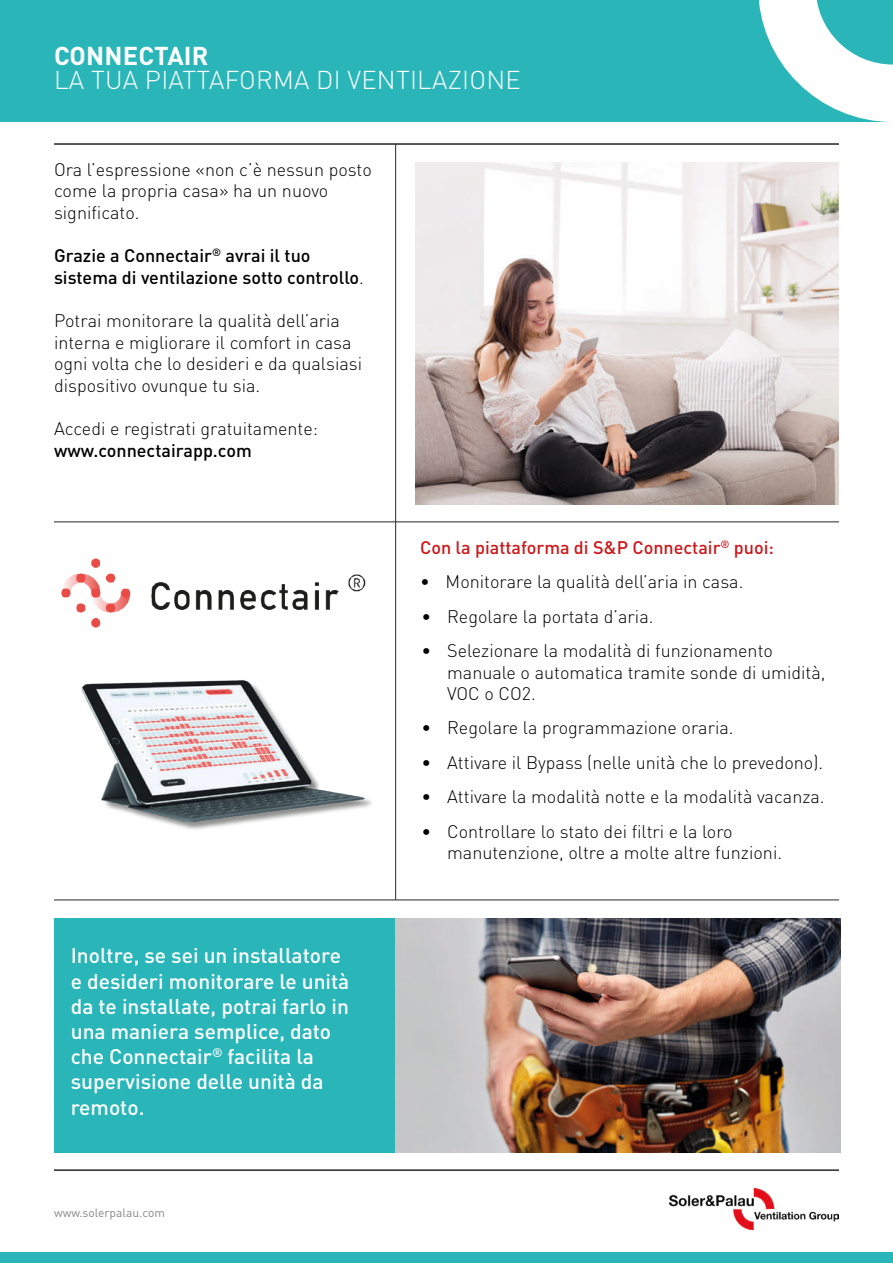
<style>
.page{position:relative;width:893px;height:1263px;background:#fff}
.page>*{position:absolute;margin:0;border:0;box-sizing:border-box;transform-origin:0 0}
.t1{font:300 25.5px "DIN Pro";letter-spacing:.01em;color:#fff}
.t2{font:700 25.5px "DIN Pro";letter-spacing:.01em;color:#fff}
.t3{font:500 21px/25.2px "DIN Pro";color:#fff}
.t4{font:300 18px/21.6px "DIN Pro";color:#000}
.t5{font:500 18px/21.6px "DIN Pro";color:#000}
.t6{font:500 18px "DIN Pro";color:#cd171a}
.t7{font:12px "DIN Pro";color:#878787}
.s1{font-weight:300}
</style>
<div class="page">
<hr style="left:54px;top:1169px;width:785px;height:2px;background:#272726">
<img style="left:669px;top:1188px;width:170px;height:41px">
<div style="left:0;top:0;width:893px;height:122px;background:#2ab6b9"></div>
<svg style="left:759px;top:0;width:134px;height:122px"></svg>
<hr style="left:54px;top:143px;width:785px;height:2px;background:#272726">
<div style="left:0;top:1252px;width:893px;height:11px;background:#2ab6b9"></div>
<div style="left:54px;top:918px;width:341px;height:234px;background:#2ab6b9"></div>
<img style="left:81px;top:680px;width:289px;height:149px">
<img style="left:416px;top:162px;width:423px;height:342px">
<hr style="left:395px;top:144px;width:1px;height:756px;background:#272726">
<hr style="left:54px;top:522px;width:785px;height:1px;background:#272726">
<hr style="left:54px;top:900px;width:785px;height:1px;background:#272726">
<img style="left:61px;top:558px;width:305px;height:70px">
<img style="left:396px;top:918px;width:444px;height:234px">
<h1 class="t2" style="left:54px;top:38px;width:156px">CONNECTAIR</h1>
<h1 class="t1" style="left:54px;top:62px;width:468px">LA TUA PIATTAFORMA DI VENTILAZIONE</h1>
<p class="t4" style="left:54px;top:158px;width:319px">Ora l’espressione «non c’è nessun posto come la propria casa» ha un nuovo significato.</p>
<p class="t5" style="left:54px;top:244px;width:311px">Grazie a Connectair<sup>®</sup> avrai il tuo sistema di ventilazione sotto controllo<span class="s1">.</span></p>
<p class="t4" style="left:54px;top:309px;width:310px">Potrai monitorare la qualità dell’aria interna e migliorare il comfort in casa ogni volta che lo desideri e da qualsiasi dispositivo ovunque tu sia.</p>
<p class="t4" style="left:54px;top:417px;width:266px">Accedi e registrati gratuitamente:</p>
<p class="t5" style="left:54px;top:439px;width:199px">www.connectairapp.com</p>
<p class="t3" style="left:71px;top:942px;width:280px">Inoltre, se sei un installatore e desideri monitorare le unità da te installate, potrai farlo in una maniera semplice, dato che Connectair<sup>®</sup> facilita la supervisione delle unità da remoto.</p>
<p class="t7" style="left:54px;top:1205px;width:112px">www.solerpalau.com</p>
<p class="t6" style="left:420px;top:535px;width:355px">Con la piattaforma di S&amp;P Connectair<sup>®</sup> puoi:</p>
<p class="t4" style="left:420px;top:570px;width:325px">• Monitorare la qualità dell’aria in casa.</p>
<p class="t4" style="left:422px;top:604px;width:233px">• Regolare la portata d’aria.</p>
<p class="t4" style="left:447px;top:639px;width:380px;text-indent:-26px">• Selezionare la modalità di funzionamento manuale o automatica tramite sonde di umidità,<br>VOC o CO2.</p>
<p class="t4" style="left:422px;top:716px;width:314px">• Regolare la programmazione oraria.</p>
<p class="t4" style="left:422px;top:751px;width:403px">• Attivare il Bypass (nelle unità che lo prevedono).</p>
<p class="t4" style="left:422px;top:785px;width:405px">• Attivare la modalità notte e la modalità vacanza.</p>
<p class="t4" style="left:447px;top:819px;width:336px;text-indent:-26px">• Controllare lo stato dei filtri e la loro manutenzione, oltre a molte altre funzioni.</p>
</div>
